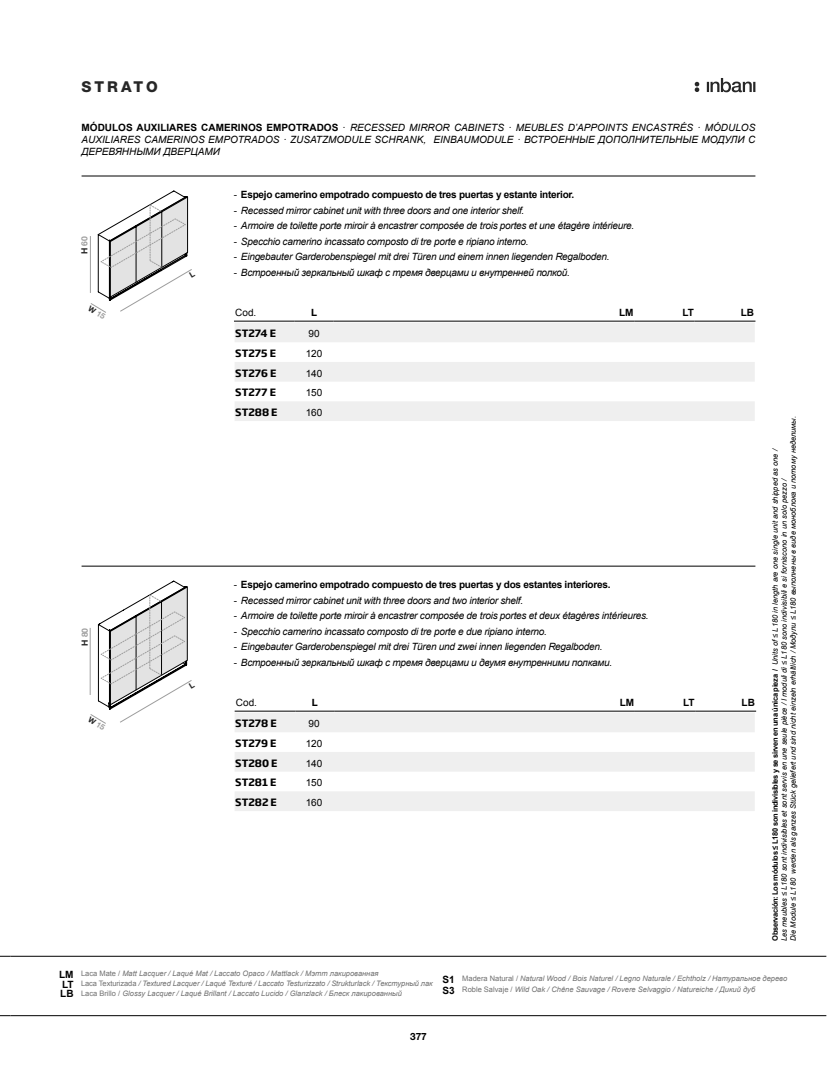
<style>
.page{position:relative;width:837px;height:1074px;background:#fff}
.page>*{position:absolute;margin:0;border:0;box-sizing:border-box;transform-origin:0 0}
.t1{font:800 15px "Helvetica Neue LT Std";letter-spacing:.2em;color:#272727}
.t2{font:italic 10px/12px "Arial";letter-spacing:-.025em;color:#000;text-align:justify}
.t3{font:700 10px/11.4px "Arial";letter-spacing:-.025em;color:#000}
.t4{font:700 10px "Soho Gothic Pro";color:#000}
.t5{font:10px "Arial";color:#000}
.t6{font:700 10px "Helvetica Neue LT Std";color:#000}
.t7{font:700 8.5px "Helvetica Neue LT Std";color:#9d9d9d}
.t8{font:italic 7.5px/11.4px "Arial";color:#707070}
.t9{font:italic 7.5px/9px "Arial";color:#000}
.s1{font-weight:700;font-style:normal}
.s2{font-style:normal}
.s3{color:#272727}
.s4{font-weight:400}
.s5{font-weight:700;font-style:normal;font-size:10px;color:#000}
</style>
<div class="page">
<svg style="left:706px;top:78px;width:49px;height:14px"></svg>
<svg style="left:694px;top:82px;width:5px;height:10px"></svg>
<hr style="left:11px;top:956px;width:815px;height:1px;background:#000">
<hr style="left:11px;top:1015px;width:815px;height:1px;background:#000">
<hr style="left:234px;top:321px;width:60px;height:1px;background:#000">
<hr style="left:294px;top:321px;width:39px;height:1px;background:#000">
<hr style="left:333px;top:321px;width:301px;height:1px;background:#000">
<hr style="left:634px;top:321px;width:60px;height:1px;background:#000">
<hr style="left:694px;top:321px;width:61px;height:1px;background:#000">
<hr style="left:234px;top:710px;width:61px;height:1px;background:#000">
<hr style="left:295px;top:710px;width:39px;height:1px;background:#000">
<hr style="left:334px;top:710px;width:300px;height:1px;background:#000">
<hr style="left:634px;top:710px;width:61px;height:1px;background:#000">
<hr style="left:695px;top:710px;width:60px;height:1px;background:#000">
<hr style="left:81px;top:566px;width:674px;height:1px;background:#000">
<hr style="left:81px;top:176px;width:674px;height:1px;background:#000">
<svg style="left:235px;top:323px;width:519px;height:98px;fill:#efefef"></svg>
<svg style="left:235px;top:713px;width:519px;height:98px;fill:#efefef"></svg>
<svg style="left:90px;top:190px;width:102px;height:123px"></svg>
<svg style="left:89px;top:580px;width:103px;height:144px"></svg>
<h1 class="t1" style="left:81px;top:78px;width:78px">STRATO</h1>
<p class="t2" style="left:81px;top:122px;width:675px"><span class="s1">MÓDULOS AUXILIARES CAMERINOS EMPOTRADOS</span> <span class="s2">·</span> RECESSED MIRROR CABINETS · MEUBLES D’APPOINTS ENCASTRÉS · MÓDULOS AUXILIARES CAMERINOS EMPOTRADOS · ZUSATZMODULE SCHRANK, EINBAUMODULE · ВСТРОЕННЫЕ ДОПОЛНИТЕЛЬНЫЕ МОДУЛИ С ДЕРЕВЯННЫМИ ДВЕРЦАМИ</p>
<p class="t7" style="left:79px;top:254px;width:20px;rotate:-90deg"><span class="s3">H</span> 60</p>
<p class="t7" style="left:79px;top:646px;width:20px;rotate:-90deg"><span class="s3">H</span> 80</p>
<p class="t3" style="left:234px;top:189px;width:342px"><span class="s4">-</span> Espejo camerino empotrado compuesto de tres puertas y estante interior.</p>
<p class="t2" style="left:234px;top:204px;width:292px"><span class="s2">-</span> Recessed mirror cabinet unit with three doors and one interior shelf.</p>
<p class="t2" style="left:234px;top:220px;width:402px"><span class="s2">-</span> Armoire de toilette porte miroir à encastrer composée de trois portes et une étagère intérieure.</p>
<p class="t2" style="left:234px;top:235px;width:296px"><span class="s2">-</span> Specchio camerino incassato composto di tre porte e ripiano interno.</p>
<p class="t2" style="left:234px;top:251px;width:377px"><span class="s2">-</span> Eingebauter Garderobenspiegel mit drei Türen und einem innen liegenden Regalboden.</p>
<p class="t2" style="left:234px;top:266px;width:337px"><span class="s2">-</span> Встроенный зеркальный шкаф с тремя дверцами и внутренней полкой.</p>
<p class="t5" style="left:235px;top:306px;width:23px">Cod.</p>
<p class="t6" style="left:311px;top:306px;width:7px">L</p>
<p class="t3" style="left:619px;top:307px;width:16px">LM</p>
<p class="t3" style="left:682px;top:307px;width:13px">LT</p>
<p class="t3" style="left:740px;top:307px;width:15px">LB</p>
<p class="t4" style="left:235px;top:326px;width:42px">ST274 E</p>
<p class="t5" style="left:308px;top:327px;width:13px">90</p>
<p class="t4" style="left:235px;top:345px;width:42px">ST275 E</p>
<p class="t5" style="left:305px;top:347px;width:18px">120</p>
<p class="t4" style="left:235px;top:365px;width:43px">ST276 E</p>
<p class="t5" style="left:305px;top:366px;width:18px">140</p>
<p class="t4" style="left:235px;top:385px;width:42px">ST277 E</p>
<p class="t5" style="left:305px;top:386px;width:18px">150</p>
<p class="t4" style="left:235px;top:404px;width:44px">ST288 E</p>
<p class="t5" style="left:305px;top:406px;width:18px">160</p>
<p class="t3" style="left:234px;top:579px;width:378px"><span class="s4">-</span> Espejo camerino empotrado compuesto de tres puertas y dos estantes interiores.</p>
<p class="t2" style="left:234px;top:594px;width:291px"><span class="s2">-</span> Recessed mirror cabinet unit with three doors and two interior shelf.</p>
<p class="t2" style="left:234px;top:610px;width:416px"><span class="s2">-</span> Armoire de toilette porte miroir à encastrer composée de trois portes et deux étagères intérieures.</p>
<p class="t2" style="left:234px;top:625px;width:314px"><span class="s2">-</span> Specchio camerino incassato composto di tre porte e due ripiano interno.</p>
<p class="t2" style="left:234px;top:641px;width:370px"><span class="s2">-</span> Eingebauter Garderobenspiegel mit drei Türen und zwei innen liegenden Regalboden.</p>
<p class="t2" style="left:234px;top:656px;width:379px"><span class="s2">-</span> Встроенный зеркальный шкаф с тремя дверцами и двумя внутренними полками.</p>
<p class="t5" style="left:236px;top:696px;width:23px">Cod.</p>
<p class="t6" style="left:312px;top:696px;width:7px">L</p>
<p class="t3" style="left:619px;top:697px;width:16px">LM</p>
<p class="t3" style="left:682px;top:697px;width:13px">LT</p>
<p class="t3" style="left:741px;top:697px;width:15px">LB</p>
<p class="t4" style="left:235px;top:715px;width:43px">ST278 E</p>
<p class="t5" style="left:308px;top:717px;width:13px">90</p>
<p class="t4" style="left:235px;top:735px;width:43px">ST279 E</p>
<p class="t5" style="left:305px;top:737px;width:18px">120</p>
<p class="t4" style="left:235px;top:755px;width:44px">ST280 E</p>
<p class="t5" style="left:305px;top:756px;width:18px">140</p>
<p class="t4" style="left:235px;top:774px;width:43px">ST281 E</p>
<p class="t5" style="left:305px;top:776px;width:18px">150</p>
<p class="t4" style="left:235px;top:794px;width:43px">ST282 E</p>
<p class="t5" style="left:305px;top:796px;width:18px">160</p>
<p class="t9" style="left:770px;top:941px;width:526px;rotate:-90deg"><span class="s1">Observación: Los módulos ≤ L180 son indivisibles y se sirven en una única pieza /</span> Units of ≤ L180 in length are one single unit and shipped as one /<br>Les meubles ≤ L180 sont indivisibles et sont servis en une seule pièce / I moduli di ≤ L180 sono indivisibili e si forniscono in un solo pezzo /<br>Die Module ≤ L180 werden als ganzes Stück geliefert und sind nicht einzeln erhältlich / Модули ≤ L180 выполнены в виде моноблока и потому неделимы.</p>
<p class="t8" style="left:81px;top:967px;width:299px"><span class="s2">Laca Mate /</span> Matt Lacquer / Laqué Mat / Laccato Opaco / Mattlack / Мэтт лакированная</p>
<p class="t8" style="left:81px;top:987px;width:322px"><span class="s2">Laca Brillo /</span> Glossy Lacquer / Laqué Brillant / Laccato Lucido / Glanzlack / Блеск лакированный</p>
<p class="t3" style="left:59px;top:964px;width:16px;line-height:19.9px">LM<br>LB</p>
<p class="t8" style="left:62px;top:977px;width:372px"><span class="s5">LT</span> <span class="s2">Laca Texturizada</span> / Textured Lacquer / Laqué Texturé / Laccato Testurizzato / Strukturlack / Текстурный лак</p>
<p class="t3" style="left:442px;top:973px;width:14px">S1<br>S3</p>
<p class="t8" style="left:462px;top:972px;width:326px"><span class="s2">Madera Natural /</span> Natural Wood / Bois Naturel / Legno Naturale / Echtholz / Натуральное дерево<br><span class="s2">Roble Salvaje /</span> Wild Oak / Chêne Sauvage / Rovere Selvaggio / Natureiche / Дикий дуб</p>
<p class="t6" style="left:410px;top:1030px;width:18px">377</p>
</div>
